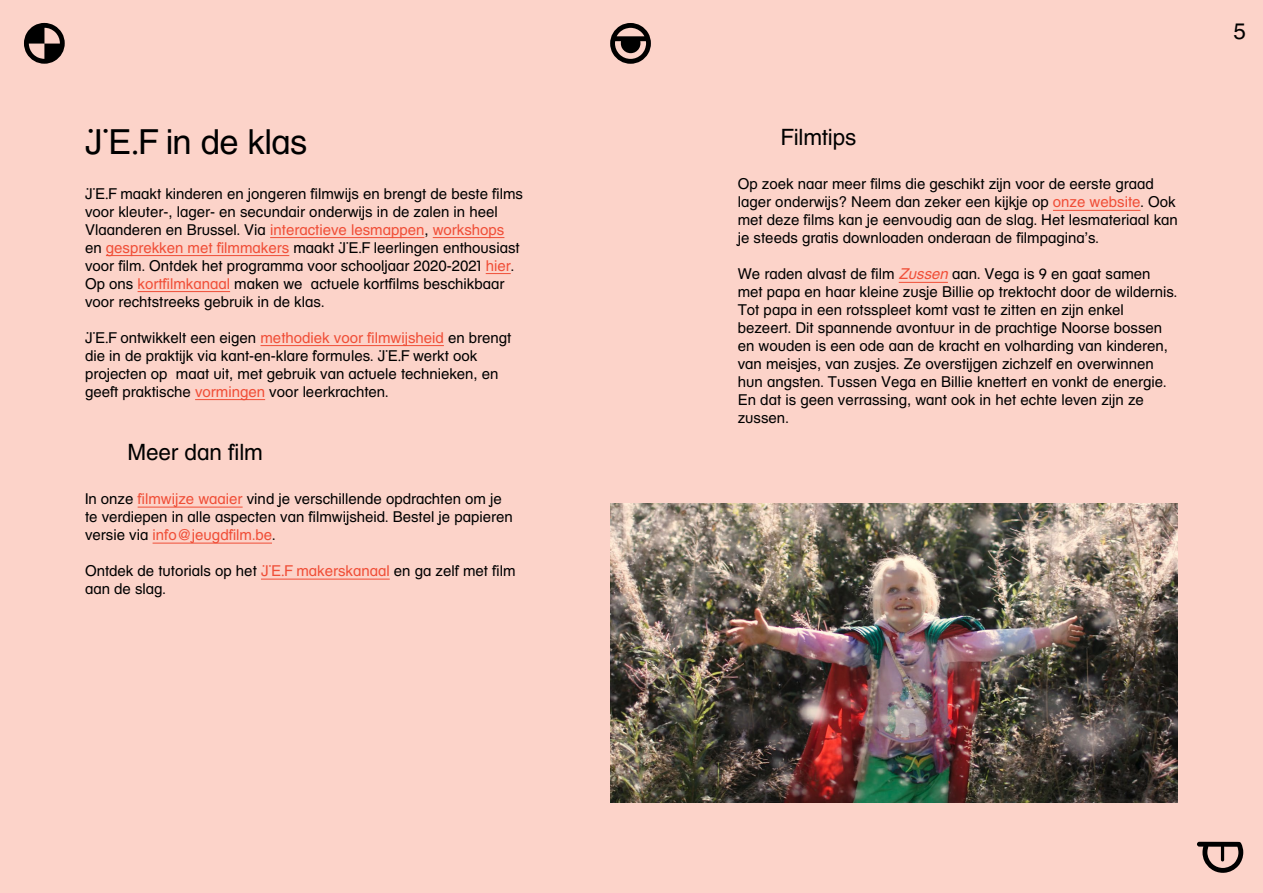
<style>
.page{position:relative;width:1263px;height:893px;background:#fcd3c9}
.page>*{position:absolute;margin:0;border:0;box-sizing:border-box;transform-origin:0 0}
._02__Ondertitel{font:34.5px "JEF";letter-spacing:-.015em;color:#000}
._03__Subtitel_____In{font:22.5px "JEF";letter-spacing:-.005em;color:#000}
._04__Lopende_tekst{font:15px/18px "JEF";color:#000}
.s1{color:#f04e37}
.s2{font-style:italic;color:#f04e37}
</style>
<div class="page">
<hr style="left:270px;top:237px;width:154px;height:1px;background:#f04e37">
<hr style="left:433px;top:237px;width:71px;height:1px;background:#f04e37">
<hr style="left:106px;top:255px;width:183px;height:1px;background:#f04e37">
<svg style="left:486px;top:273px;width:25px;height:1px"></svg>
<hr style="left:138px;top:291px;width:92px;height:1px;background:#f04e37">
<hr style="left:260px;top:345px;width:184px;height:1px;background:#f04e37">
<hr style="left:195px;top:399px;width:70px;height:1px;background:#f04e37">
<hr style="left:138px;top:507px;width:105px;height:1px;background:#f04e37">
<hr style="left:153px;top:543px;width:119px;height:1px;background:#f04e37">
<hr style="left:261px;top:579px;width:129px;height:1px;background:#f04e37">
<hr style="left:1053px;top:210px;width:87px;height:1px;background:#f04e37">
<hr style="left:899px;top:282px;width:49px;height:1px;background:#f04e37">
<img style="left:610px;top:503px;width:568px;height:300px">
<p class="_02__Ondertitel" style="left:85px;top:121px;width:224px">JEF in de klas</p>
<p class="_04__Lopende_tekst" style="left:85px;top:184px;width:440px">JEF maakt kinderen en jongeren filmwijs en brengt de beste films voor kleuter-, lager- en secundair onderwijs in de zalen in heel Vlaanderen en Brussel. Via <span class="s1">interactieve lesmappen</span>, <span class="s1">workshops </span>en <span class="s1">gesprekken met filmmakers</span> maakt JEF leerlingen enthousiast voor film. Ontdek het programma voor schooljaar 2020-2021 <span class="s1">hier</span>.<br>Op ons <span class="s1">kortfilmkanaal</span> maken we actuele kortfilms beschikbaar voor rechtstreeks gebruik in de klas.</p>
<p class="_04__Lopende_tekst" style="left:85px;top:328px;width:428px">JEF ontwikkelt een eigen <span class="s1">methodiek voor filmwijsheid</span> en brengt die in de praktijk via kant-en-klare formules. JEF werkt ook projecten op maat uit, met gebruik van actuele technieken, en geeft praktische <span class="s1">vormingen</span> voor leerkrachten.</p>
<p class="_03__Subtitel_____In" style="left:128px;top:438px;width:137px">Meer dan film</p>
<p class="_04__Lopende_tekst" style="left:85px;top:490px;width:429px">In onze <span class="s1">filmwijze waaier</span> vind je verschillende opdrachten om je te verdiepen in alle aspecten van filmwijsheid. Bestel je papieren versie via <span class="s1">info@jeugdfilm.be</span>.</p>
<p class="_04__Lopende_tekst" style="left:85px;top:562px;width:432px">Ontdek de tutorials op het <span class="s1">JEF makerskanaal</span> en ga zelf met film aan de slag.</p>
<p class="_03__Subtitel_____In" style="left:780px;top:124px;width:78px">Filmtips</p>
<p class="_04__Lopende_tekst" style="left:738px;top:175px;width:442px">Op zoek naar meer films die geschikt zijn voor de eerste graad lager onderwijs? Neem dan zeker een kijkje op <span class="s1">onze website</span>. Ook met deze films kan je eenvoudig aan de slag. Het lesmateriaal kan je steeds gratis downloaden onderaan de filmpagina’s.</p>
<p class="_04__Lopende_tekst" style="left:738px;top:265px;width:441px">We raden alvast de film <span class="s2">Zussen</span> aan. Vega is 9 en gaat samen met papa en haar kleine zusje Billie op trektocht door de wildernis.<br>Tot papa in een rotsspleet komt vast te zitten en zijn enkel bezeert. Dit spannende avontuur in de prachtige Noorse bossen en wouden is een ode aan de kracht en volharding van kinderen, van meisjes, van zusjes. Ze overstijgen zichzelf en overwinnen hun angsten. Tussen Vega en Billie knettert en vonkt de energie.<br>En dat is geen verrassing, want ook in het echte leven zijn ze zussen.</p>
<h2 class="_03__Subtitel_____In" style="left:1233px;top:17px;width:14px">5</h2>
</div>
